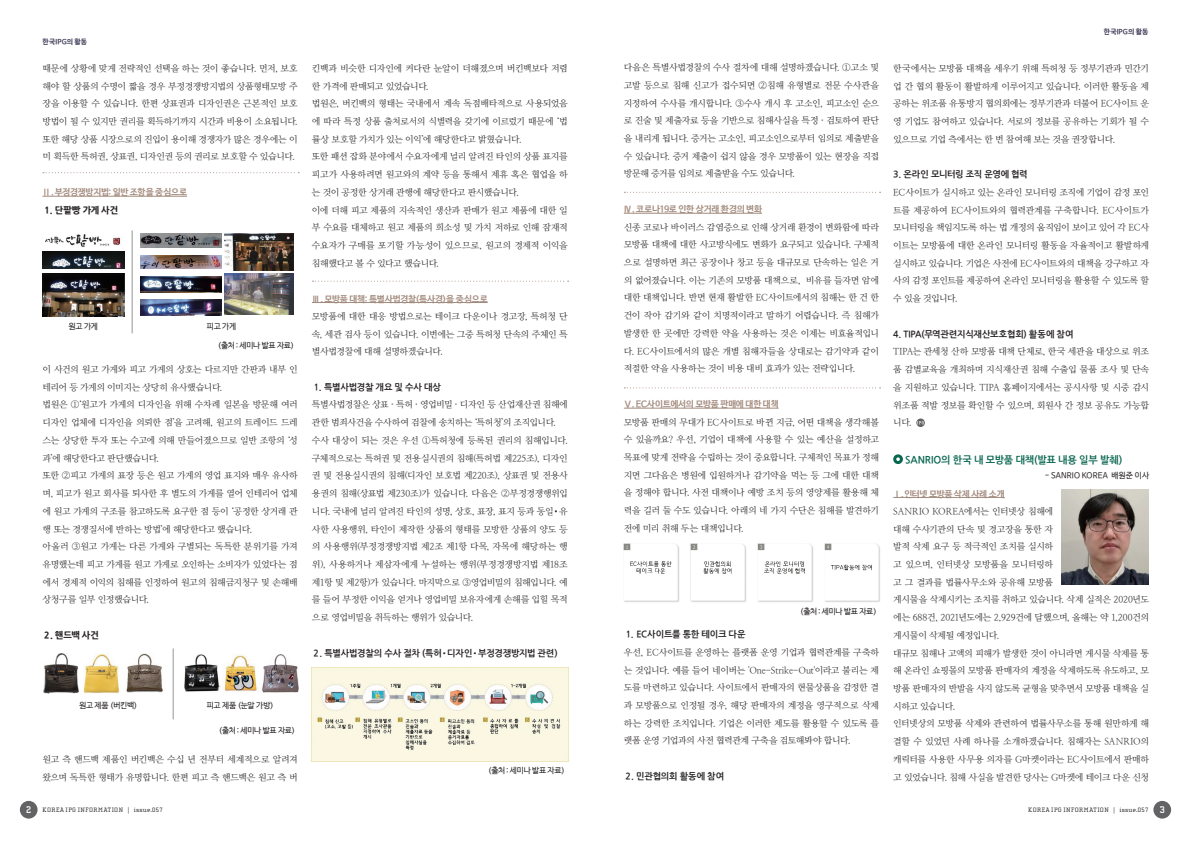
<style>
.page{position:relative;width:1191px;height:842px;background:#fff}
.page>*{position:absolute;margin:0;border:0;box-sizing:border-box;transform-origin:0 0}
.t1{font:10px "Nanum Gothic OTF Bold";letter-spacing:-.015em;color:#096751}
.t2{font:9px/17.7px "Nanum Myeongjo OTF";letter-spacing:-.03em;color:#231f20;text-align:justify}
.t3{font:9px "Nanum Gothic OTF Bold";letter-spacing:-.025em;color:#231f20}
.t4{font:9px "Nanum Barun Gothic OTF Bold";letter-spacing:-.03em;color:#a38b7e}
.t5{font:700 9px "Nanum Gothic OTF Extra";color:#231f20}
.t6{font:8px "Nanum Barun Gothic";letter-spacing:-.03em;color:#231f20}
.t7{font:8px "Nanum Barun Gothic";letter-spacing:.01em;color:#231f20}
.t8{font:7px "Nanum Barun Gothic OTF Bold";letter-spacing:.02em;color:#353351}
.t9{font:6.5px "Cholla Slab";letter-spacing:.06em;color:#231f20}
.s1{font-weight:700;font-size:10px;color:#fff}
</style>
<div class="page">
<div style="left:20px;top:801px;width:18px;height:18px;background:#636366;border-radius:50%"></div>
<div style="left:1153px;top:801px;width:18px;height:18px;background:#636366;border-radius:50%"></div>
<hr style="left:43px;top:196px;width:144px;height:1px;background:#a38b7e">
<hr style="left:312px;top:302px;width:175px;height:1px;background:#a38b7e">
<hr style="left:624px;top:213px;width:138px;height:1px;background:#a38b7e">
<hr style="left:624px;top:408px;width:154px;height:1px;background:#a38b7e">
<hr style="left:893px;top:497px;width:111px;height:1px;background:#a38b7e">
<svg style="left:916px;top:418px;width:9px;height:9px"></svg>
<svg style="left:917px;top:421px;width:7px;height:3px"></svg>
<div style="left:893px;top:454px;width:10px;height:10px;border:3px solid #096751;border-radius:50%"></div>
<svg style="left:43px;top:172px;width:256px;height:1px"></svg>
<svg style="left:312px;top:281px;width:256px;height:1px"></svg>
<svg style="left:624px;top:192px;width:256px;height:1px"></svg>
<svg style="left:624px;top:387px;width:256px;height:1px"></svg>
<img style="left:43px;top:273px;width:81px;height:43px">
<img style="left:45px;top:234px;width:76px;height:13px">
<img style="left:43px;top:252px;width:81px;height:17px">
<img style="left:224px;top:273px;width:70px;height:42px">
<img style="left:224px;top:233px;width:70px;height:37px">
<img style="left:140px;top:234px;width:82px;height:14px">
<img style="left:140px;top:256px;width:82px;height:13px">
<img style="left:140px;top:276px;width:82px;height:16px">
<img style="left:140px;top:300px;width:82px;height:15px">
<hr style="left:132px;top:230px;width:1px;height:103px;background:#939598">
<img style="left:44px;top:654px;width:119px;height:39px">
<img style="left:184px;top:654px;width:115px;height:38px">
<hr style="left:173px;top:648px;width:1px;height:71px;background:#939598">
<img style="left:312px;top:667px;width:256px;height:94px">
<img style="left:624px;top:543px;width:256px;height:59px">
<img style="left:1061px;top:489px;width:87px;height:96px">
<p class="t8" style="left:43px;top:38px;width:46px">한국IPG의 활동</p>
<p class="t2" style="left:43px;top:59px;width:257px">때문에 상황에 맞게 전략적인 선택을 하는 것이 좋습니다. 먼저, 보호 해야 할 상품의 수명이 짧을 경우 부정경쟁방지법의 상품형태모방 주 장을 이용할 수 있습니다. 한편 상표권과 디자인권은 근본적인 보호 방법이 될 수 있지만 권리를 획득하기까지 시간과 비용이 소요됩니다. 또한 해당 상품 시장으로의 진입이 용이해 경쟁자가 많은 경우에는 이 미 획득한 특허권, 상표권, 디자인권 등의 권리로 보호할 수 있습니다.</p>
<p class="t4" style="left:43px;top:188px;width:146px">Ⅱ．부정경쟁방지법: 일반 조항을 중심으로</p>
<p class="t6" style="left:69px;top:322px;width:31px">원고 가게</p>
<p class="t6" style="left:207px;top:322px;width:31px">피고 가게</p>
<p class="t6" style="left:214px;top:341px;width:85px">（출처：세미나 발표 자료）</p>
<p class="t2" style="left:43px;top:360px;width:257px">이 사건의 원고 가게와 피고 가게의 상호는 다르지만 간판과 내부 인 테리어 등 가게의 이미지는 상당히 유사했습니다.</p>
<p class="t2" style="left:43px;top:395px;width:257px">법원은 ①‘원고가 가게의 디자인을 위해 수차례 일본을 방문해 여러 디자인 업체에 디자인을 의뢰한 점’을 고려해, 원고의 트레이드 드레 스는 상당한 투자 또는 수고에 의해 만들어졌으므로 일반 조항의 ‘성 과’에 해당한다고 판단했습니다.</p>
<p class="t2" style="left:43px;top:466px;width:257px">또한 ②피고 가게의 표장 등은 원고 가게의 영업 표지와 매우 유사하 며, 피고가 원고 회사를 퇴사한 후 별도의 가게를 열어 인테리어 업체 에 원고 가게의 구조를 참고하도록 요구한 점 등이 ‘공정한 상거래 관 행 또는 경쟁질서에 반하는 방법’에 해당한다고 했습니다.</p>
<p class="t2" style="left:43px;top:537px;width:257px">아울러 ③원고 가게는 다른 가게와 구별되는 독특한 분위기를 가져 유명했는데 피고 가게를 원고 가게로 오인하는 소비자가 있었다는 점 에서 경제적 이익의 침해를 인정하여 원고의 침해금지청구 및 손해배 상청구를 일부 인정했습니다.</p>
<p class="t5" style="left:43px;top:629px;width:58px">２．핸드백 사건</p>
<p class="t2" style="left:312px;top:59px;width:257px">킨백과 비슷한 디자인에 커다란 눈알이 더해졌으며 버킨백보다 저렴 한 가격에 판매되고 있었습니다.</p>
<p class="t2" style="left:312px;top:94px;width:257px">법원은, 버킨백의 형태는 국내에서 계속 독점배타적으로 사용되었음 에 따라 특정 상품 출처로서의 식별력을 갖기에 이르렀기 때문에 ‘법 률상 보호할 가치가 있는 이익’에 해당한다고 밝혔습니다.</p>
<p class="t2" style="left:312px;top:147px;width:257px">또한 패션 잡화 분야에서 수요자에게 널리 알려진 타인의 상품 표지를 피고가 사용하려면 원고와의 계약 등을 통해서 제휴 혹은 협업을 하 는 것이 공정한 상거래 관행에 해당한다고 판시했습니다.</p>
<p class="t2" style="left:312px;top:201px;width:257px">이에 더해 피고 제품의 지속적인 생산과 판매가 원고 제품에 대한 일 부 수요를 대체하고 원고 제품의 희소성 및 가치 저하로 인해 잠재적 수요자가 구매를 포기할 가능성이 있으므로, 원고의 경제적 이익을 침해했다고 볼 수 있다고 했습니다.</p>
<p class="t4" style="left:312px;top:294px;width:177px">Ⅲ．모방품 대책: 특별사법경찰(특사경)을 중심으로</p>
<p class="t2" style="left:312px;top:307px;width:257px">모방품에 대한 대응 방법으로는 테이크 다운이나 경고장, 특허청 단 속, 세관 검사 등이 있습니다. 이번에는 그중 특허청 단속의 주체인 특 별사법경찰에 대해 설명하겠습니다.</p>
<p class="t3" style="left:312px;top:382px;width:131px">１．특별사법경찰 개요 및 수사 대상</p>
<p class="t2" style="left:312px;top:395px;width:257px">특별사법경찰은 상표 · 특허 · 영업비밀 · 디자인 등 산업재산권 침해에 관한 범죄사건을 수사하여 검찰에 송치하는 ‘특허청’의 조직입니다.</p>
<p class="t2" style="left:312px;top:431px;width:257px">수사 대상이 되는 것은 우선 ①특허청에 등록된 권리의 침해입니다. 구체적으로는 특허권 및 전용실시권의 침해(특허법 제225조), 디자인 권 및 전용실시권의 침해(디자인 보호법 제220조), 상표권 및 전용사 용권의 침해(상표법 제230조)가 있습니다. 다음은 ②부정경쟁행위입 니다. 국내에 널리 알려진 타인의 성명, 상호, 표장, 표지 등과 동일•유 사한 사용행위, 타인이 제작한 상품의 형태를 모방한 상품의 양도 등 의 사용행위(부정경쟁방지법 제2조 제1항 다목, 자목에 해당하는 행 위), 사용하거나 제삼자에게 누설하는 행위(부정경쟁방지법 제18조 제1항 및 제2항)가 있습니다. 마지막으로 ③영업비밀의 침해입니다. 예 를 들어 부정한 이익을 얻거나 영업비밀 보유자에게 손해를 입힐 목적 으로 영업비밀을 취득하는 행위가 있습니다.</p>
<p class="t3" style="left:312px;top:648px;width:247px">２．특별사법경찰의 수사 절차 (특허•디자인•부정경쟁방지법 관련)</p>
<p class="t6" style="left:79px;top:702px;width:60px">원고 제품 (버킨백)</p>
<p class="t6" style="left:207px;top:702px;width:69px">피고 제품 (눈알 가방)</p>
<p class="t6" style="left:215px;top:727px;width:85px">（출처：세미나 발표 자료）</p>
<p class="t2" style="left:43px;top:750px;width:257px">원고 측 핸드백 제품인 버킨백은 수십 년 전부터 세계적으로 알려져 왔으며 독특한 형태가 유명합니다. 한편 피고 측 핸드백은 원고 측 버</p>
<p class="t6" style="left:485px;top:766px;width:85px">（출처：세미나 발표 자료）</p>
<p class="t2" style="left:624px;top:58px;width:257px">다음은 특별사법경찰의 수사 절차에 대해 설명하겠습니다. ①고소 및 고발 등으로 침해 신고가 접수되면 ②침해 유형별로 전문 수사관을 지정하여 수사를 개시합니다. ③수사 개시 후 고소인, 피고소인 순으 로 진술 및 제출자료 등을 기반으로 침해사실을 특정 · 검토하여 판단 을 내리게 됩니다. 증거는 고소인, 피고소인으로부터 임의로 제출받을 수 있습니다. 증거 제출이 쉽지 않을 경우 모방품이 있는 현장을 직접 방문해 증거를 임의로 제출받을 수도 있습니다.</p>
<p class="t4" style="left:624px;top:205px;width:140px">Ⅳ．코로나19로 인한 상거래 환경의 변화</p>
<p class="t2" style="left:624px;top:218px;width:257px">신종 코로나 바이러스 감염증으로 인해 상거래 환경이 변화함에 따라 모방품 대책에 대한 사고방식에도 변화가 요구되고 있습니다. 구체적 으로 설명하면 최근 공장이나 창고 등을 대규모로 단속하는 일은 거 의 없어졌습니다. 이는 기존의 모방품 대책으로, 비유를 들자면 암에 대한 대책입니다. 반면 현재 활발한 EC사이트에서의 침해는 한 건 한 건이 작아 감기와 같이 치명적이라고 말하기 어렵습니다. 즉 침해가 발생한 한 곳에만 강력한 약을 사용하는 것은 이제는 비효율적입니 다. EC사이트에서의 많은 개별 침해자들을 상대로는 감기약과 같이 적절한 약을 사용하는 것이 비용 대비 효과가 있는 전략입니다.</p>
<p class="t4" style="left:624px;top:400px;width:156px">Ⅴ．EC사이트에서의 모방품 판매에 대한 대책</p>
<p class="t2" style="left:624px;top:413px;width:257px">모방품 판매의 무대가 EC사이트로 바뀐 지금, 어떤 대책을 생각해볼 수 있을까요? 우선, 기업이 대책에 사용할 수 있는 예산을 설정하고 목표에 맞게 전략을 수립하는 것이 중요합니다. 구체적인 목표가 정해 지면 그다음은 병원에 입원하거나 감기약을 먹는 등 그에 대한 대책 을 정해야 합니다. 사전 대책이나 예방 조치 등의 영양제를 활용해 체 력을 길러 둘 수도 있습니다. 아래의 네 가지 수단은 침해를 발견하기 전에 미리 취해 두는 대책입니다.</p>
<p class="t6" style="left:797px;top:607px;width:85px">（출처：세미나 발표 자료）</p>
<p class="t3" style="left:624px;top:629px;width:123px">１．EC사이트를 통한 테이크 다운</p>
<p class="t2" style="left:624px;top:643px;width:257px">우선, EC사이트를 운영하는 플랫폼 운영 기업과 협력관계를 구축하 는 것입니다. 예를 들어 네이버는 'One-Strike-Out'이라고 불리는 제 도를 마련하고 있습니다. 사이트에서 판매자의 현물상품을 감정한 결 과 모방품으로 인정될 경우, 해당 판매자의 계정을 영구적으로 삭제 하는 강력한 조치입니다. 기업은 이러한 제도를 활용할 수 있도록 플 랫폼 운영 기업과의 사전 협력관계 구축을 검토해봐야 합니다.</p>
<p class="t3" style="left:624px;top:771px;width:102px">２．민관협의회 활동에 참여</p>
<p class="t8" style="left:1103px;top:28px;width:46px">한국IPG의 활동</p>
<p class="t2" style="left:893px;top:59px;width:257px">한국에서는 모방품 대책을 세우기 위해 특허청 등 정부기관과 민간기 업 간 협의 활동이 활발하게 이루어지고 있습니다. 이러한 활동을 제 공하는 위조품 유통방지 협의회에는 정부기관과 더불어 EC사이트 운 영 기업도 참여하고 있습니다. 서로의 정보를 공유하는 기회가 될 수 있으므로 기업 측에서는 한 번 참여해 보는 것을 권장합니다.</p>
<p class="t3" style="left:893px;top:170px;width:136px">3．온라인 모니터링 조직 운영에 협력</p>
<p class="t2" style="left:893px;top:183px;width:257px">EC사이트가 실시하고 있는 온라인 모니터링 조직에 기업이 감정 포인 트를 제공하여 EC사이트와의 협력관계를 구축합니다. EC사이트가 모니터링을 책임지도록 하는 법 개정의 움직임이 보이고 있어 각 EC사 이트는 모방품에 대한 온라인 모니터링 활동을 자율적이고 활발하게 실시하고 있습니다. 기업은 사전에 EC사이트와의 대책을 강구하고 자 사의 감정 포인트를 제공하여 온라인 모니터링을 활용할 수 있도록 할 수 있을 것입니다.</p>
<p class="t3" style="left:893px;top:329px;width:182px">4．TIPA(무역관련지식재산보호협회) 활동에 참여</p>
<p class="t2" style="left:893px;top:342px;width:257px">TIPA는 관세청 산하 모방품 대책 단체로, 한국 세관을 대상으로 위조 품 감별교육을 개최하며 지식재산권 침해 수출입 물품 조사 및 단속 을 지원하고 있습니다. TIPA 홈페이지에서는 공시사항 및 시중 감시 위조품 적발 정보를 확인할 수 있으며, 회원사 간 정보 공유도 가능합 니다.</p>
<p class="t1" style="left:905px;top:454px;width:219px">SANRIO의 한국 내 모방품 대책(발표 내용 일부 발췌)</p>
<p class="t7" style="left:1044px;top:472px;width:106px">- SANRIO KOREA 배원준 이사</p>
<p class="t4" style="left:893px;top:489px;width:113px">Ⅰ．인터넷 모방품 삭제 사례 소개</p>
<p class="t2" style="left:893px;top:502px;width:257px;text-align:left">SANRIO KOREA에서는 인터넷상 침해에<br>대해 수사기관의 단속 및 경고장을 통한 자<br>발적 삭제 요구 등 적극적인 조치를 실시하<br>고 있으며, 인터넷상 모방품을 모니터링하<br>고 그 결과를 법률사무소와 공유해 모방품<br>게시물을 삭제시키는 조치를 취하고 있습니다. 삭제 실적은 2020년도 에는 688건, 2021년도에는 2,929건에 달했으며, 올해는 약 1,200건의 게시물이 삭제될 예정입니다.</p>
<p class="t2" style="left:893px;top:644px;width:257px">대규모 침해나 고액의 피해가 발생한 것이 아니라면 게시물 삭제를 통 해 온라인 쇼핑몰의 모방품 판매자의 계정을 삭제하도록 유도하고, 모 방품 판매자의 반발을 사지 않도록 균형을 맞추면서 모방품 대책을 실 시하고 있습니다.</p>
<p class="t2" style="left:893px;top:714px;width:257px">인터넷상의 모방품 삭제와 관련하여 법률사무소를 통해 원만하게 해 결할 수 있었던 사례 하나를 소개하겠습니다. 침해자는 SANRIO의 캐릭터를 사용한 사무용 의자를 G마켓이라는 EC사이트에서 판매하 고 있었습니다. 침해 사실을 발견한 당사는 G마켓에 테이크 다운 신청</p>
<p class="t9" style="left:26px;top:806px;width:138px"><span class="s1">2</span> KOREA IPG INFORMATION | issue.057</p>
<p class="t9" style="left:1028px;top:806px;width:138px">KOREA IPG INFORMATION | issue.057 <span class="s1">3</span></p>
</div>
